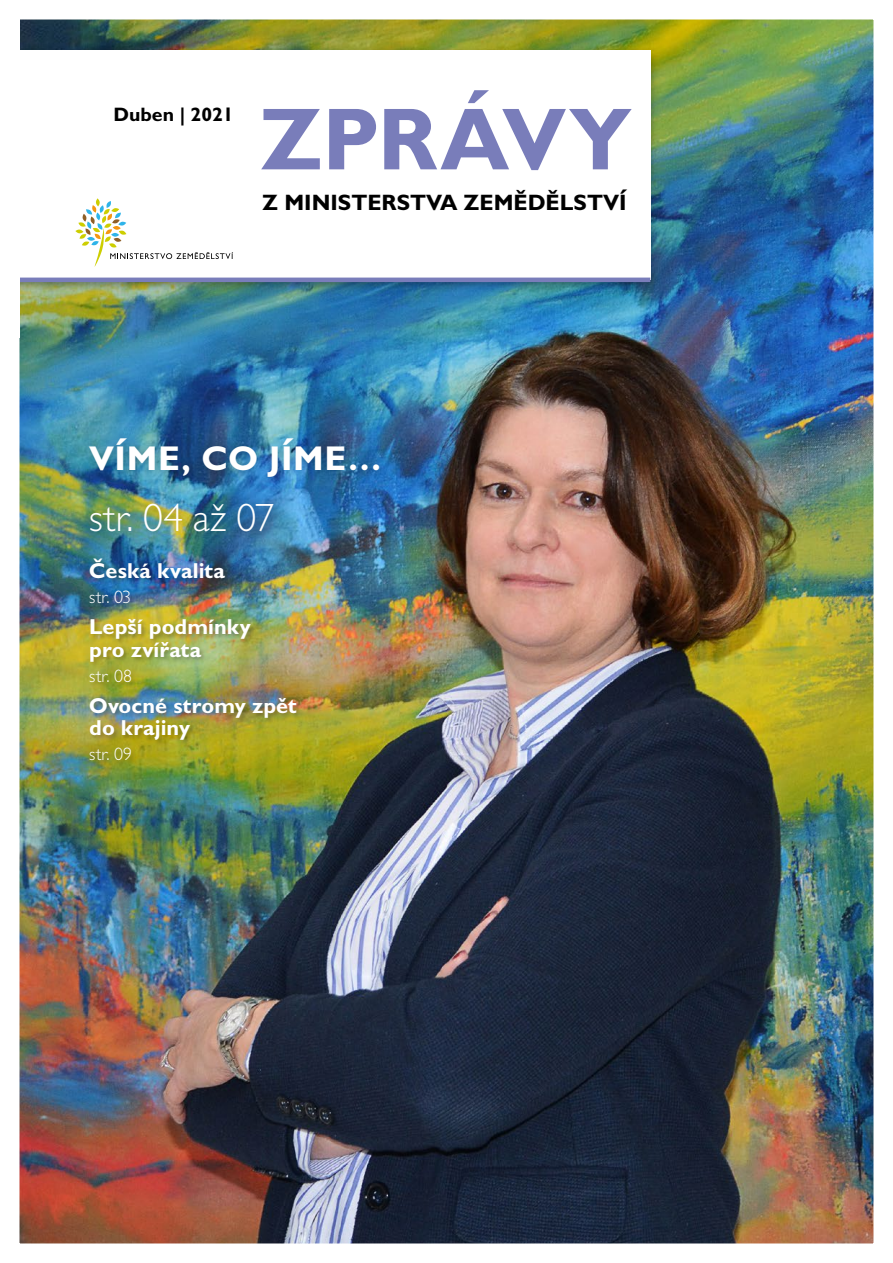
<style>
.page{position:relative;width:893px;height:1263px;background:#fff}
.page>*{position:absolute;margin:0;border:0;box-sizing:border-box;transform-origin:0 0}
.t1{font:700 88.5px "Gill Sans";letter-spacing:-.01em;color:#797dba}
.t2{font:300 39.6px "Gill Sans MT Pro";letter-spacing:.01em;color:#fff}
.t3{font:700 34.5px "Gill Sans MT Pro";letter-spacing:.02em;color:#fff}
.t4{font:700 22.35px "Gill Sans MT Pro";color:#000}
.t5{font:700 21.75px/22.5px "Gill Sans MT Pro";color:#fff}
.t6{font:700 19.5px "Gill Sans MT Pro";color:#000}
.t7{font:300 18px "Gill Sans MT Pro";color:#fff}
</style>
<div class="page">
<img style="left:21px;top:21px;width:851px;height:1221px">
<div style="left:0;top:46px;width:659px;height:246px;background:#000;opacity:.35"></div>
<div style="left:0;top:50px;width:650px;height:230px;background:#fff"></div>
<hr style="left:0;top:278px;width:650px;height:4px;background:#797dba">
<svg style="left:78px;top:198px;width:155px;height:69px"></svg>
<div style="left:0;top:0;width:19px;height:337px;background:#fff"></div>
<div style="left:89px;top:558px;width:215px;height:209px;background:#000;opacity:.27"></div>
<div style="left:83px;top:431px;width:305px;height:109px;background:#000;opacity:.27"></div>
<p class="t6" style="left:113px;top:102px;width:122px">Duben | 2021</p>
<h1 class="t1" style="left:261px;top:86px;width:372px">ZPRÁVY</h1>
<p class="t4" style="left:263px;top:188px;width:366px">Z MINISTERSTVA ZEMĚDĚLSTVÍ</p>
<h3 class="t3" style="left:89px;top:437px;width:294px">VÍME, CO JÍME…</h3>
<h2 class="t2" style="left:89px;top:494px;width:187px">str. 04 až 07</h2>
<p class="t5" style="left:89px;top:559px;width:137px">Česká kvalita</p>
<p class="t7" style="left:89px;top:586px;width:44px">str. 03</p>
<p class="t5" style="left:89px;top:615px;width:163px">Lepší podmínky pro zvířata</p>
<p class="t7" style="left:89px;top:665px;width:44px">str. 08</p>
<p class="t5" style="left:89px;top:693px;width:209px">Ovocné stromy zpět do krajiny</p>
<p class="t7" style="left:89px;top:743px;width:44px">str. 09</p>
</div>
